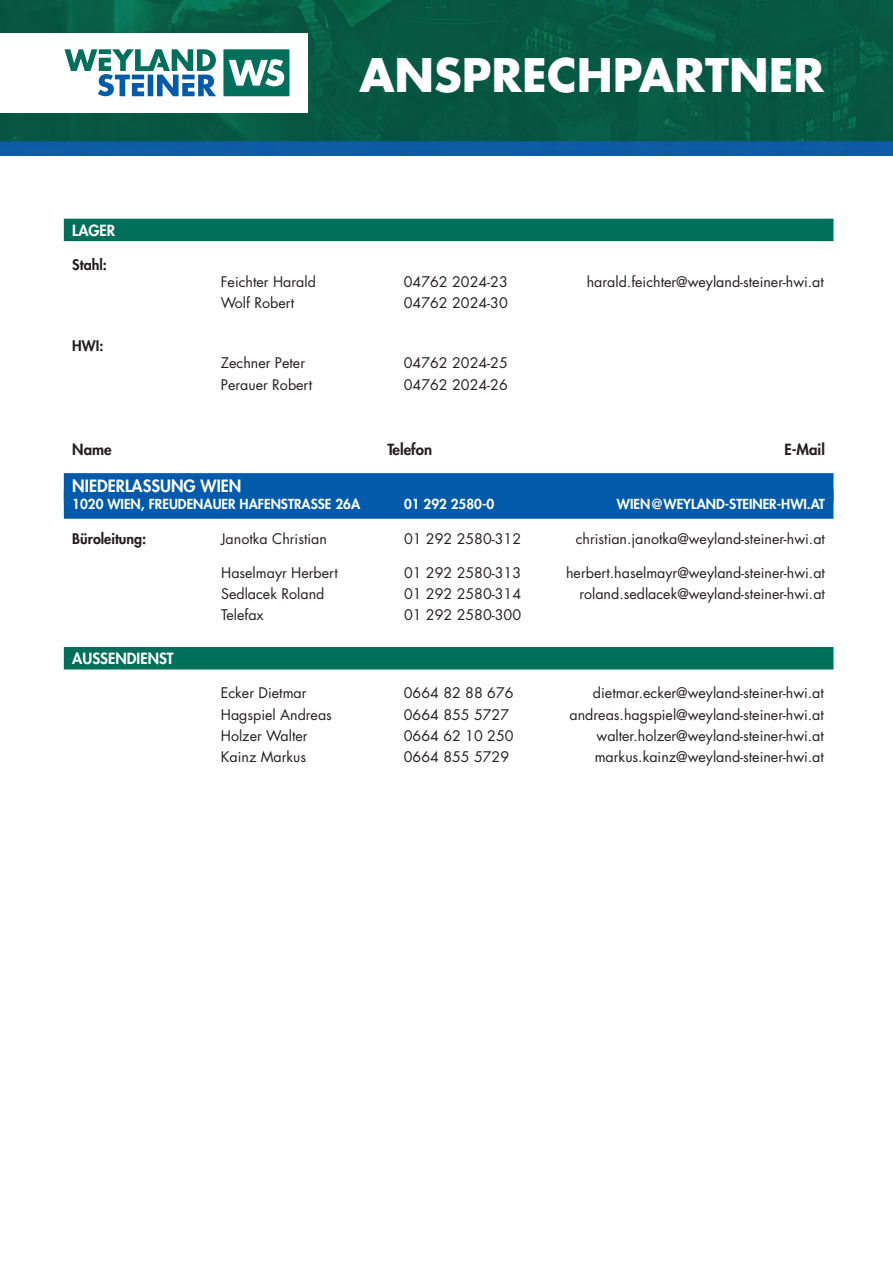
<style>
.page{position:relative;width:893px;height:1263px;background:#fff}
.page>*{position:absolute;margin:0;border:0;box-sizing:border-box;transform-origin:0 0}
.t1{font:700 45px "Futura Std";color:#fff}
.t2{font:800 16.5px "Futura Std";color:#fff}
.t3{font:800 15px "Futura Std";color:#fff}
.t4{font:800 15px "Futura Std";color:#231f20}
.t5{font:14.25px "Futura Std";color:#231f20}
.t6{font:800 14.25px "Futura Std";color:#231f20}
.t7{font:800 13.5px "Futura Std";color:#fff}
</style>
<div class="page">
<img style="left:0;top:0;width:893px;height:156px">
<div style="left:0;top:33px;width:307px;height:80px;background:#fff"></div>
<svg style="left:65px;top:49px;width:151px;height:47px"></svg>
<svg style="left:182px;top:75px;width:13px;height:4px"></svg>
<svg style="left:223px;top:39px;width:278px;height:66px"></svg>
<div style="left:64px;top:219px;width:769px;height:22px;background:#016f5a"></div>
<div style="left:64px;top:473px;width:769px;height:29px;background:#015aaa"></div>
<div style="left:64px;top:490px;width:769px;height:29px;background:#015aaa"></div>
<div style="left:64px;top:647px;width:769px;height:22px;background:#016f5a"></div>
<p class="t3" style="left:72px;top:221px;width:44px">LAGER</p>
<p class="t6" style="left:72px;top:256px;width:36px">Stahl:</p>
<p class="t6" style="left:72px;top:337px;width:33px">HWI:</p>
<h1 class="t1" style="left:359px;top:45px;width:466px">ANSPRECHPARTNER</h1>
<p class="t5" style="left:221px;top:273px;width:97px">Feichter Harald</p>
<p class="t5" style="left:404px;top:273px;width:105px">04762 2024-23</p>
<p class="t5" style="left:587px;top:273px;width:239px">harald.feichter@weyland-steiner-hwi.at</p>
<p class="t5" style="left:221px;top:294px;width:75px">Wolf Robert</p>
<p class="t5" style="left:404px;top:294px;width:105px">04762 2024-30</p>
<p class="t5" style="left:221px;top:354px;width:86px">Zechner Peter</p>
<p class="t5" style="left:404px;top:354px;width:105px">04762 2024-25</p>
<p class="t5" style="left:221px;top:375px;width:93px">Perauer Robert</p>
<p class="t5" style="left:404px;top:375px;width:105px">04762 2024-26</p>
<p class="t4" style="left:72px;top:440px;width:41px">Name</p>
<p class="t4" style="left:387px;top:440px;width:46px">Telefon</p>
<p class="t4" style="left:784px;top:440px;width:42px">E-Mail</p>
<p class="t2" style="left:72px;top:476px;width:171px">NIEDERLASSUNG WIEN</p>
<p class="t7" style="left:72px;top:496px;width:289px">1020 WIEN, FREUDENAUER HAFENSTRASSE 26A</p>
<p class="t7" style="left:404px;top:496px;width:92px">01 292 2580-0</p>
<p class="t7" style="left:617px;top:496px;width:210px">WIEN@WEYLAND-STEINER-HWI.AT</p>
<p class="t6" style="left:72px;top:529px;width:76px">Büroleitung:</p>
<p class="t5" style="left:221px;top:529px;width:107px">Janotka Christian</p>
<p class="t5" style="left:404px;top:529px;width:119px">01 292 2580-312</p>
<p class="t5" style="left:576px;top:529px;width:251px">christian.janotka@weyland-steiner-hwi.at</p>
<p class="t5" style="left:221px;top:563px;width:118px">Haselmayr Herbert</p>
<p class="t5" style="left:404px;top:563px;width:119px">01 292 2580-313</p>
<p class="t5" style="left:566px;top:563px;width:260px">herbert.haselmayr@weyland-steiner-hwi.at</p>
<p class="t5" style="left:221px;top:585px;width:105px">Sedlacek Roland</p>
<p class="t5" style="left:404px;top:585px;width:119px">01 292 2580-314</p>
<p class="t5" style="left:579px;top:585px;width:247px">roland.sedlacek@weyland-steiner-hwi.at</p>
<p class="t5" style="left:221px;top:606px;width:44px">Telefax</p>
<p class="t5" style="left:404px;top:606px;width:119px">01 292 2580-300</p>
<p class="t3" style="left:72px;top:649px;width:103px">AUSSENDIENST</p>
<p class="t5" style="left:221px;top:684px;width:87px">Ecker Dietmar</p>
<p class="t5" style="left:404px;top:684px;width:111px">0664 82 88 676</p>
<p class="t5" style="left:593px;top:684px;width:232px">dietmar.ecker@weyland-steiner-hwi.at</p>
<p class="t5" style="left:221px;top:705px;width:113px">Hagspiel Andreas</p>
<p class="t5" style="left:404px;top:705px;width:107px">0664 855 5727</p>
<p class="t5" style="left:569px;top:705px;width:256px">andreas.hagspiel@weyland-steiner-hwi.at</p>
<p class="t5" style="left:221px;top:726px;width:88px">Holzer Walter</p>
<p class="t5" style="left:404px;top:726px;width:111px">0664 62 10 250</p>
<p class="t5" style="left:596px;top:726px;width:229px">walter.holzer@weyland-steiner-hwi.at</p>
<p class="t5" style="left:221px;top:748px;width:87px">Kainz Markus</p>
<p class="t5" style="left:404px;top:748px;width:107px">0664 855 5729</p>
<p class="t5" style="left:595px;top:748px;width:231px">markus.kainz@weyland-steiner-hwi.at</p>
</div>
